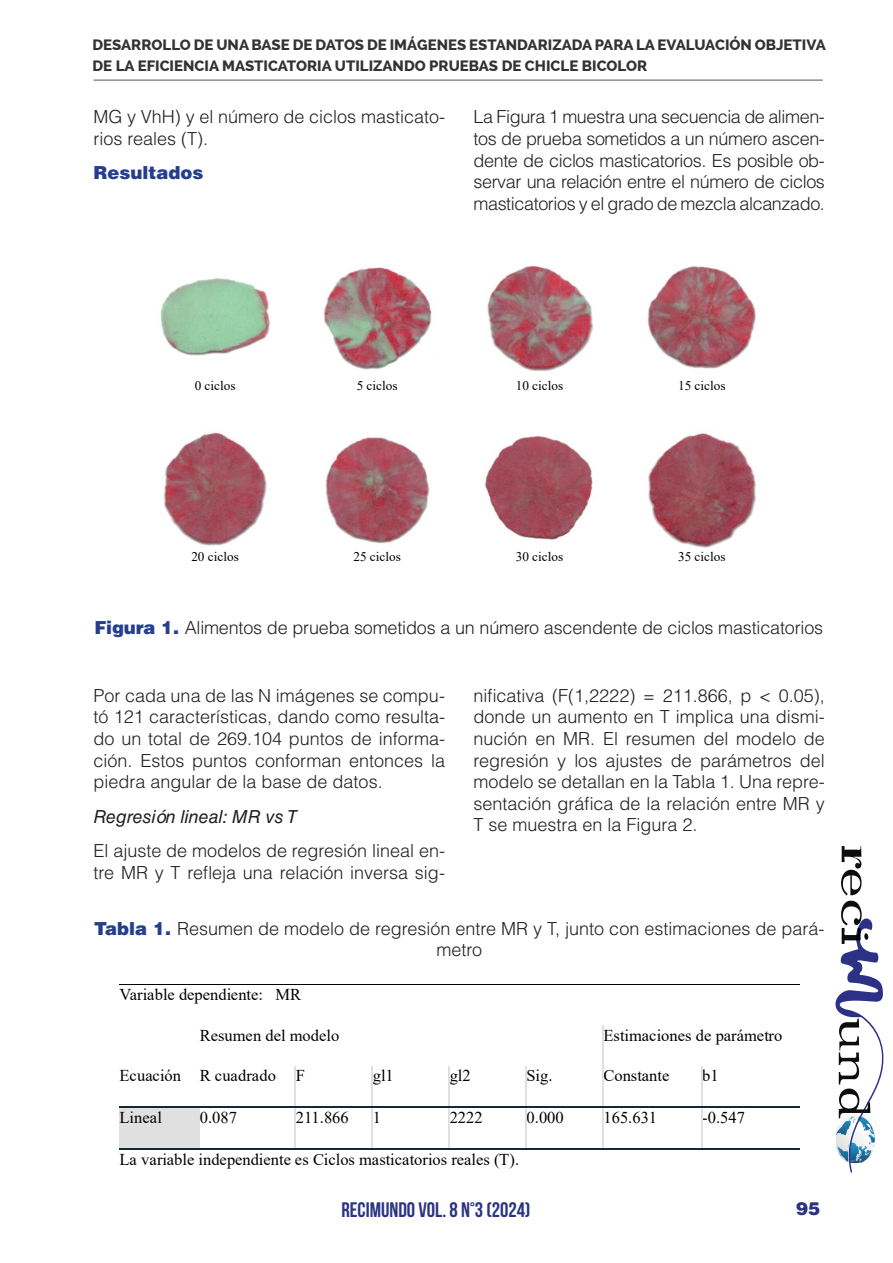
<style>
.page{position:relative;width:893px;height:1263px;background:#fff}
.page>*{position:absolute;margin:0;border:0;box-sizing:border-box;transform-origin:0 0}
.t1{font:700 21px "Bebas Neue";color:#2b3481}
.t2{font:300 18px/21.6px "Helvetica LT Std";color:#231f20;text-align:justify}
.t3{font:italic 18px "Helvetica LT Std";color:#231f20}
.t4{font:900 18px "Helvetica LT Std";color:#253f8e}
.t5{font:900 18px "Helvetica LT Std";color:#2b3481}
.t6{font:16.5px "Times New Roman";color:#000}
.t7{font:800 15px/21px "Raleway";color:#333}
.t8{font:13.2px "Times New Roman";color:#000}
.s1{font-weight:900;color:#253f8e}
</style>
<div class="page">
<hr style="left:94px;top:80px;width:729px;height:1px;background:#545557">
<svg style="left:841px;top:846px;width:20px;height:49px"></svg>
<svg style="left:835px;top:901px;width:49px;height:272px"></svg>
<img style="left:160px;top:277px;width:110px;height:79px">
<img style="left:323px;top:267px;width:109px;height:103px">
<img style="left:487px;top:265px;width:107px;height:106px">
<img style="left:647px;top:266px;width:109px;height:103px">
<img style="left:163px;top:432px;width:104px;height:114px">
<img style="left:325px;top:437px;width:105px;height:107px">
<img style="left:485px;top:436px;width:108px;height:104px">
<img style="left:648px;top:433px;width:108px;height:115px">
<hr style="left:120px;top:984px;width:680px;height:1px;background:#000">
<hr style="left:602px;top:1025px;width:2px;height:41px;background:#e0e0e0">
<hr style="left:294px;top:1066px;width:2px;height:40px;background:#e0e0e0">
<hr style="left:371px;top:1066px;width:2px;height:40px;background:#e0e0e0">
<hr style="left:448px;top:1066px;width:2px;height:40px;background:#e0e0e0">
<hr style="left:525px;top:1066px;width:2px;height:40px;background:#e0e0e0">
<hr style="left:602px;top:1066px;width:2px;height:40px;background:#e0e0e0">
<hr style="left:701px;top:1066px;width:1px;height:40px;background:#e0e0e0">
<div style="left:120px;top:1108px;width:80px;height:40px;background:#e0e0e0"></div>
<hr style="left:120px;top:1106px;width:80px;height:2px;background:#152935">
<hr style="left:201px;top:1106px;width:93px;height:2px;background:#152935">
<hr style="left:296px;top:1106px;width:75px;height:2px;background:#152935">
<hr style="left:373px;top:1106px;width:75px;height:2px;background:#152935">
<hr style="left:450px;top:1106px;width:75px;height:2px;background:#152935">
<hr style="left:527px;top:1106px;width:75px;height:2px;background:#152935">
<hr style="left:604px;top:1106px;width:97px;height:2px;background:#152935">
<hr style="left:702px;top:1106px;width:98px;height:2px;background:#152935">
<hr style="left:294px;top:1108px;width:2px;height:40px;background:#e0e0e0">
<hr style="left:371px;top:1108px;width:2px;height:40px;background:#e0e0e0">
<hr style="left:448px;top:1108px;width:2px;height:40px;background:#e0e0e0">
<hr style="left:525px;top:1108px;width:2px;height:40px;background:#e0e0e0">
<hr style="left:602px;top:1108px;width:2px;height:40px;background:#e0e0e0">
<hr style="left:701px;top:1108px;width:1px;height:40px;background:#e0e0e0">
<hr style="left:120px;top:1148px;width:80px;height:2px;background:#152935">
<hr style="left:201px;top:1148px;width:93px;height:2px;background:#152935">
<hr style="left:296px;top:1148px;width:75px;height:2px;background:#152935">
<hr style="left:373px;top:1148px;width:75px;height:2px;background:#152935">
<hr style="left:450px;top:1148px;width:75px;height:2px;background:#152935">
<hr style="left:527px;top:1148px;width:75px;height:2px;background:#152935">
<hr style="left:604px;top:1148px;width:97px;height:2px;background:#152935">
<hr style="left:702px;top:1148px;width:98px;height:2px;background:#152935">
<p class="t7" style="left:92px;top:35px;width:735px">DESARROLLO DE UNA BASE DE DATOS DE IMÁGENES ESTANDARIZADA PARA LA EVALUACIÓN OBJETIVA<br>DE LA EFICIENCIA MASTICATORIA UTILIZANDO PRUEBAS DE CHICLE BICOLOR</p>
<p class="t2" style="left:94px;top:106px;width:353px">MG y VhH) y el número de ciclos masticato&shy;rios reales (T).</p>
<p class="t4" style="left:94px;top:161px;width:112px">Resultados</p>
<p class="t2" style="left:473px;top:106px;width:353px">La Figura 1 muestra una secuencia de alimen&shy;tos de prueba sometidos a un número ascen&shy;dente de ciclos masticatorios. Es posible ob&shy;servar una relación entre el número de ciclos masticatorios y el grado de mezcla alcanzado.</p>
<p class="t8" style="left:195px;top:376px;width:42px">0 ciclos</p>
<p class="t8" style="left:357px;top:376px;width:42px">5 ciclos</p>
<p class="t8" style="left:516px;top:376px;width:49px">10 ciclos</p>
<p class="t8" style="left:678px;top:376px;width:49px">15 ciclos</p>
<p class="t8" style="left:191px;top:548px;width:49px">20 ciclos</p>
<p class="t8" style="left:353px;top:548px;width:49px">25 ciclos</p>
<p class="t8" style="left:516px;top:548px;width:49px">30 ciclos</p>
<p class="t8" style="left:678px;top:548px;width:49px">35 ciclos</p>
<p class="t2" style="left:94px;top:616px;width:730px"><span class="s1">Figura 1.</span> Alimentos de prueba sometidos a un número ascendente de ciclos masticatorios</p>
<p class="t2" style="left:94px;top:684px;width:353px">Por cada una de las N imágenes se compu&shy;tó 121 características, dando como resulta&shy;do un total de 269.104 puntos de informa&shy;ción. Estos puntos conforman entonces la piedra angular de la base de datos.</p>
<p class="t3" style="left:94px;top:806px;width:205px">Regresión lineal: MR vs T</p>
<p class="t2" style="left:94px;top:839px;width:353px">El ajuste de modelos de regresión lineal en&shy;tre MR y T refleja una relación inversa sig-</p>
<p class="t2" style="left:473px;top:684px;width:353px">nificativa (F(1,2222) = 211.866, p &lt; 0.05), donde un aumento en T implica una dismi&shy;nución en MR. El resumen del modelo de regresión y los ajustes de parámetros del modelo se detallan en la Tabla 1. Una repre&shy;sentación gráfica de la relación entre MR y T se muestra en la Figura 2.</p>
<p class="t2" style="left:94px;top:917px;width:732px;text-align:center"><span class="s1">Tabla 1.</span> Resumen de modelo de regresión entre MR y T, junto con estimaciones de pará&shy;metro</p>
<p class="t6" style="left:120px;top:983px;width:183px">Variable dependiente: MR</p>
<p class="t6" style="left:120px;top:1064px;width:63px">Ecuación</p>
<p class="t6" style="left:200px;top:1023px;width:141px">Resumen del modelo</p>
<p class="t6" style="left:604px;top:1023px;width:180px">Estimaciones de parámetro</p>
<p class="t6" style="left:200px;top:1064px;width:107px">R cuadrado F</p>
<p class="t6" style="left:373px;top:1064px;width:23px">gl1</p>
<p class="t6" style="left:450px;top:1064px;width:23px">gl2</p>
<p class="t6" style="left:527px;top:1064px;width:27px">Sig.</p>
<p class="t6" style="left:604px;top:1064px;width:67px">Constante</p>
<p class="t6" style="left:702px;top:1064px;width:18px">b1</p>
<p class="t6" style="left:120px;top:1106px;width:44px">Lineal</p>
<p class="t6" style="left:200px;top:1106px;width:39px">0.087</p>
<p class="t6" style="left:296px;top:1106px;width:54px">211.866</p>
<p class="t6" style="left:373px;top:1106px;width:10px">1</p>
<p class="t6" style="left:450px;top:1106px;width:34px">2222</p>
<p class="t6" style="left:527px;top:1106px;width:39px">0.000</p>
<p class="t6" style="left:604px;top:1106px;width:55px">165.631</p>
<p class="t6" style="left:702px;top:1106px;width:44px">-0.547</p>
<p class="t6" style="left:120px;top:1148px;width:401px">La variable independiente es Ciclos masticatorios reales (T).</p>
<p class="t1" style="left:341px;top:1198px;width:190px">RECIMUNDO VOL. 8 N°3 (2024)</p>
<p class="t5" style="left:796px;top:1197px;width:26px">95</p>
</div>
